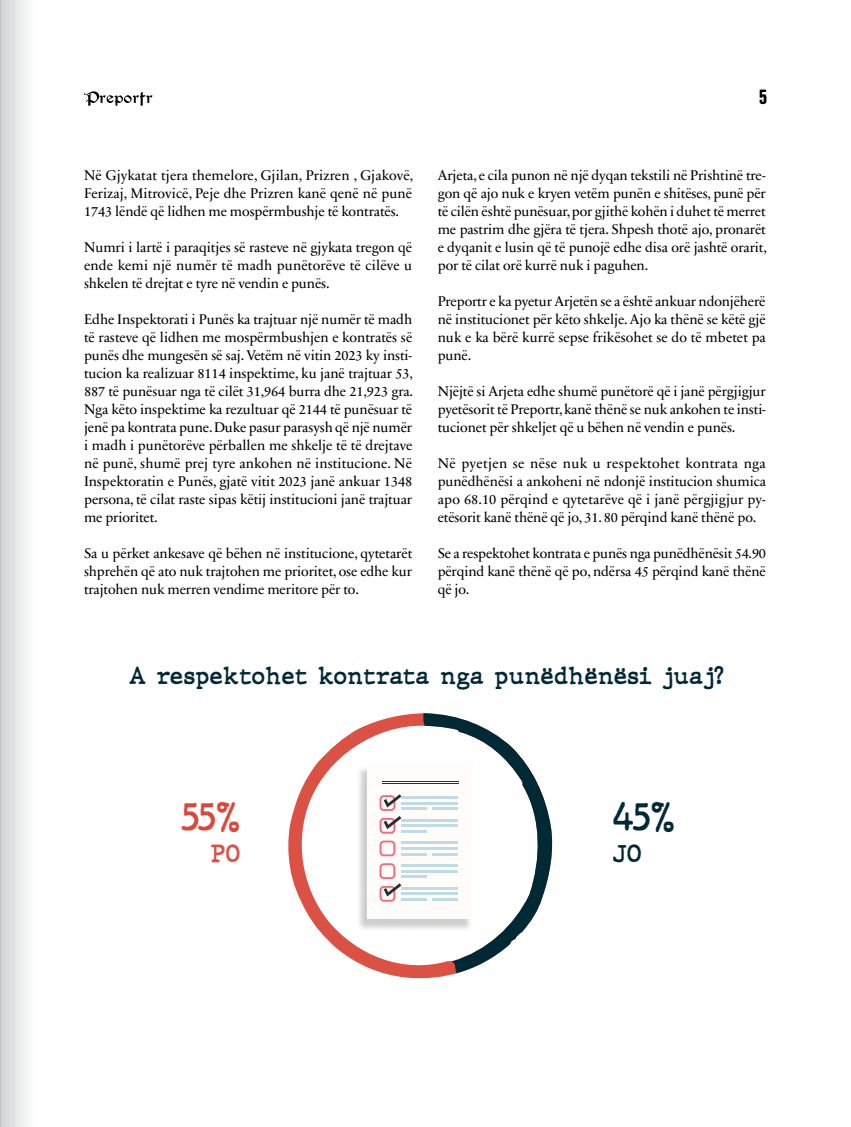
<style>
.page{position:relative;width:851px;height:1127px;background:#fff}
.page>*{position:absolute;margin:0;border:0;box-sizing:border-box;transform-origin:0 0}
.t1{font:700 36px "JMH Typewriter";color:#002936}
.t2{font:700 36px "JMH Typewriter";color:#dc4739}
.t3{font:700 24px "JMH Typewriter";color:#002936}
.t4{font:700 24px "JMH Typewriter";color:#db5245}
.t5{font:500 18px "Titling Gothic FB Comp";color:#000}
.t6{font:14.25px/18px "Sabon Next LT Pro";letter-spacing:-.01em;color:#000;text-align:justify}
</style>
<div class="page">
<svg style="left:84px;top:91px;width:69px;height:15px"></svg>
<svg style="left:288px;top:713px;width:170px;height:266px"></svg>
<svg style="left:423px;top:713px;width:130px;height:260px"></svg>
<div style="left:356px;top:765px;width:116px;height:166px;background:#000;opacity:.2"></div>
<div style="left:367px;top:763px;width:106px;height:156px;background:#fffcfa"></div>
<hr style="left:382px;top:783px;width:76px;height:1px;background:#0f335c">
<hr style="left:382px;top:781px;width:76px;height:1px;background:#0f335c">
<svg style="left:379px;top:840px;width:16px;height:16px"></svg>
<hr style="left:401px;top:796px;width:56px;height:3px;background:#bfdbe8">
<hr style="left:401px;top:802px;width:56px;height:2px;background:#bfdbe8">
<hr style="left:432px;top:807px;width:25px;height:3px;background:#bfdbe8">
<hr style="left:401px;top:807px;width:26px;height:3px;background:#bfdbe8">
<hr style="left:401px;top:819px;width:56px;height:2px;background:#bfdbe8">
<hr style="left:401px;top:824px;width:56px;height:3px;background:#bfdbe8">
<hr style="left:401px;top:830px;width:26px;height:3px;background:#bfdbe8">
<hr style="left:401px;top:841px;width:56px;height:3px;background:#bfdbe8">
<hr style="left:401px;top:847px;width:56px;height:3px;background:#bfdbe8">
<hr style="left:432px;top:853px;width:25px;height:2px;background:#bfdbe8">
<hr style="left:401px;top:853px;width:26px;height:2px;background:#bfdbe8">
<hr style="left:401px;top:864px;width:56px;height:3px;background:#bfdbe8">
<hr style="left:401px;top:870px;width:56px;height:2px;background:#bfdbe8">
<hr style="left:401px;top:875px;width:26px;height:3px;background:#bfdbe8">
<hr style="left:401px;top:887px;width:56px;height:2px;background:#bfdbe8">
<hr style="left:401px;top:892px;width:56px;height:3px;background:#bfdbe8">
<hr style="left:432px;top:898px;width:25px;height:3px;background:#bfdbe8">
<hr style="left:401px;top:898px;width:26px;height:3px;background:#bfdbe8">
<svg style="left:379px;top:794px;width:22px;height:39px"></svg>
<svg style="left:379px;top:863px;width:22px;height:39px"></svg>
<div style="left:0;top:0;width:36px;height:1127px;background:linear-gradient(to right,#d0d2d3,#fff)"></div>
<hr style="left:0;top:0;width:1px;height:1127px;background:#bcbec0">
<p class="t5" style="left:759px;top:86px;width:9px">5</p>
<p class="t6" style="left:84px;top:166px;width:331px">Në Gjykatat tjera themelore, Gjilan, Prizren , Gjakovë, Ferizaj, Mitrovicë, Peje dhe Prizren kanë qenë në punë 1743 lëndë që lidhen me mospërmbushje të kontratës.</p>
<p class="t6" style="left:84px;top:238px;width:330px">Numri i lartë i paraqitjes së rasteve në gjykata tregon që ende kemi një numër të madh punëtorëve të cilëve u shkelen të drejtat e tyre në vendin e punës.</p>
<p class="t6" style="left:84px;top:310px;width:330px">Edhe Inspektorati i Punës ka trajtuar një numër të madh të rasteve që lidhen me mospërmbushjen e kontratës së punës dhe mungesën së saj. Vetëm në vitin 2023 ky insti&shy;tucion ka realizuar 8114 inspektime, ku janë trajtuar 53, 887 të punësuar nga të cilët 31,964 burra dhe 21,923 gra.<br>Nga këto inspektime ka rezultuar që 2144 të punësuar të jenë pa kontrata pune. Duke pasur parasysh që një numër i madh i punëtorëve përballen me shkelje të të drejtave në punë, shumë prej tyre ankohen në institucione. Në Inspektoratin e Punës, gjatë vitit 2023 janë ankuar 1348 persona, të cilat raste sipas këtij institucioni janë trajtuar me prioritet.</p>
<p class="t6" style="left:84px;top:544px;width:330px">Sa u përket ankesave që bëhen në institucione, qytetarët shprehën që ato nuk trajtohen me prioritet, ose edhe kur trajtohen nuk merren vendime meritore për to.</p>
<p class="t6" style="left:437px;top:166px;width:331px">Arjeta, e cila punon në një dyqan tekstili në Prishtinë tre&shy;gon që ajo nuk e kryen vetëm punën e shitëses, punë për të cilën është punësuar, por gjithë kohën i duhet të merret me pastrim dhe gjëra të tjera. Shpesh thotë ajo, pronarët e dyqanit e lusin që të punojë edhe disa orë jashtë orarit, por të cilat orë kurrë nuk i paguhen.</p>
<p class="t6" style="left:437px;top:292px;width:329px">Preportr e ka pyetur Arjetën se a është ankuar ndonjëherë në institucionet për këto shkelje. Ajo ka thënë se këtë gjë nuk e ka bërë kurrë sepse frikësohet se do të mbetet pa punë.</p>
<p class="t6" style="left:437px;top:382px;width:329px">Njëjtë si Arjeta edhe shumë punëtorë që i janë përgjigjur pyetësorit të Preportr, kanë thënë se nuk ankohen te insti&shy;tucionet për shkeljet që u bëhen në vendin e punës.</p>
<p class="t6" style="left:437px;top:454px;width:330px">Në pyetjen se nëse nuk u respektohet kontrata nga punëdhënësi a ankoheni në ndonjë institucion shumica apo 68.10 përqind e qytetarëve që i janë përgjigjur py&shy;etësorit kanë thënë që jo, 31. 80 përqind kanë thënë po.</p>
<p class="t6" style="left:437px;top:544px;width:330px">Se a respektohet kontrata e punës nga punëdhënësit 54.90 përqind kanë thënë që po, ndërsa 45 përqind kanë thënë që jo.</p>
<h2 class="t3" style="left:129px;top:661px;width:596px">A respektohet kontrata nga punëdhënësi juaj?</h2>
<h1 class="t2" style="left:181px;top:796px;width:61px">55%</h1>
<h2 class="t4" style="left:211px;top:839px;width:31px">PO</h2>
<h1 class="t1" style="left:612px;top:796px;width:64px">45%</h1>
<h2 class="t3" style="left:612px;top:839px;width:31px">JO</h2>
</div>
